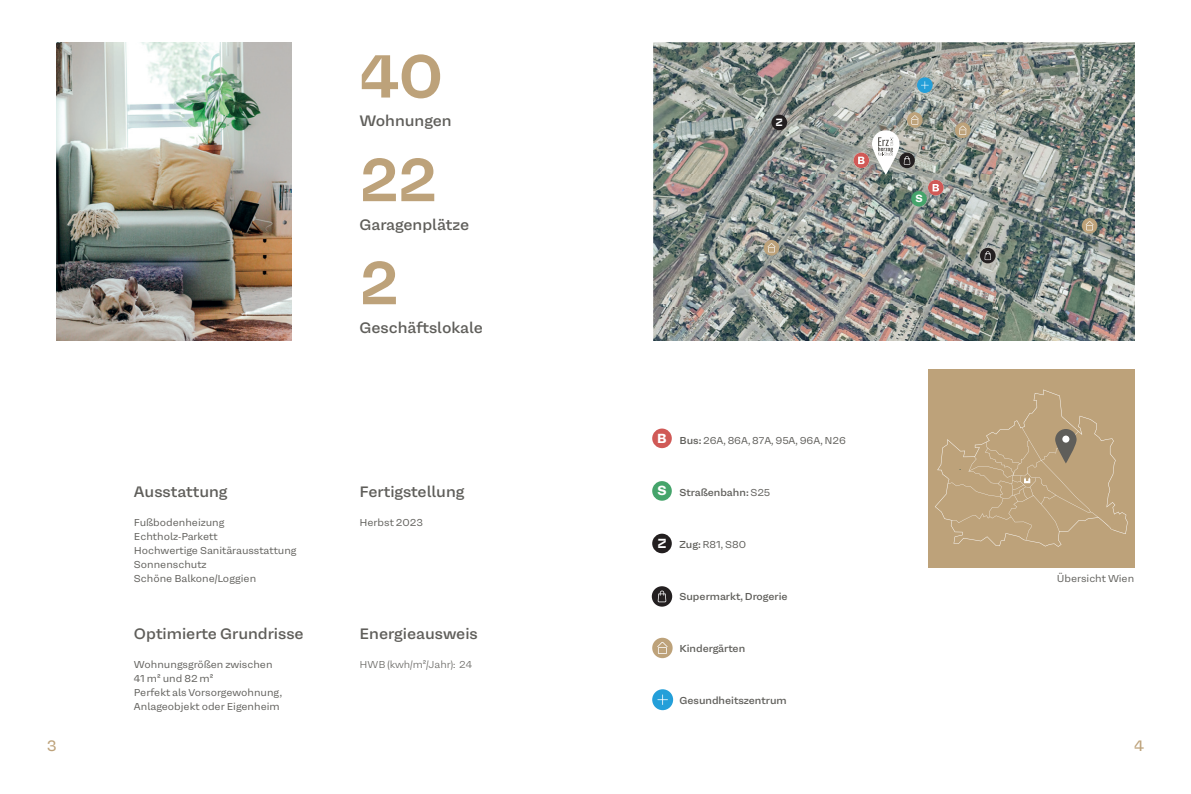
<style>
.page{position:relative;width:1191px;height:794px;background:#fff}
.page>*{position:absolute;margin:0;border:0;box-sizing:border-box;transform-origin:0 0}
.t1{font:600 60px "Mena Grotesk";color:#bda27a}
.t2{font:500 15px "Mena Grotesk";color:#5f5e5a}
.t3{font:15px "Mena Grotesk";color:#bda27a}
.t4{font:700 13px "Mena Grotesk";color:#fff}
.t5{font:700 10.3px "Mena Grotesk";color:#fff}
.t6{font:10px/14.2px "Mena Grotesk";color:#5f5e5a}
.t7{font:500 10px "Mena Grotesk";color:#5f5e5a}
.t8{font:300 10px "Mena Grotesk";color:#5f5e5a}
.t9{font:6.1px "Mena Grotesk";color:#093d35}
.s1{font-weight:500}
.s2{font-weight:400}
</style>
<div class="page">
<img style="left:57px;top:43px;width:235px;height:298px">
<img style="left:653px;top:43px;width:481px;height:298px">
<svg style="left:853px;top:153px;width:16px;height:15px"></svg>
<svg style="left:928px;top:180px;width:15px;height:15px"></svg>
<svg style="left:1081px;top:218px;width:16px;height:16px"></svg>
<svg style="left:1085px;top:221px;width:8px;height:9px"></svg>
<div style="left:652px;top:638px;width:20px;height:20px;background:#bda27a;border-radius:50%"></div>
<svg style="left:657px;top:642px;width:10px;height:12px"></svg>
<div style="left:955px;top:122px;width:15px;height:16px;background:#bda27a;border-radius:50%"></div>
<svg style="left:959px;top:126px;width:7px;height:9px"></svg>
<div style="left:907px;top:112px;width:15px;height:16px;background:#bda27a;border-radius:50%"></div>
<svg style="left:911px;top:115px;width:7px;height:10px"></svg>
<svg style="left:763px;top:240px;width:16px;height:16px"></svg>
<svg style="left:767px;top:243px;width:8px;height:9px"></svg>
<svg style="left:872px;top:130px;width:27px;height:45px"></svg>
<svg style="left:878px;top:137px;width:15px;height:18px"></svg>
<div style="left:652px;top:689px;width:21px;height:21px;background:#249fd9;border-radius:50%"></div>
<svg style="left:657px;top:694px;width:11px;height:11px"></svg>
<div style="left:917px;top:77px;width:15px;height:16px;background:#249fd9;border-radius:50%"></div>
<svg style="left:921px;top:81px;width:7px;height:8px"></svg>
<div style="left:928px;top:369px;width:206px;height:199px;background:#bda27a"></div>
<svg style="left:935px;top:389px;width:192px;height:158px"></svg>
<svg style="left:1055px;top:429px;width:21px;height:34px"></svg>
<div style="left:1062px;top:435px;width:7px;height:7px;background:#fff;border-radius:50%"></div>
<div style="left:652px;top:586px;width:20px;height:20px;background:#231f20;border-radius:50%"></div>
<svg style="left:657px;top:590px;width:9px;height:12px"></svg>
<div style="left:899px;top:153px;width:16px;height:15px;background:#231f20;border-radius:50%"></div>
<svg style="left:903px;top:156px;width:7px;height:9px"></svg>
<div style="left:980px;top:248px;width:15px;height:15px;background:#231f20;border-radius:50%"></div>
<svg style="left:984px;top:251px;width:7px;height:9px"></svg>
<div style="left:652px;top:428px;width:20px;height:20px;background:#d05956;border-radius:50%"></div>
<div style="left:652px;top:481px;width:20px;height:20px;background:#45a46b;border-radius:50%"></div>
<div style="left:652px;top:533px;width:20px;height:20px;background:#231f20;border-radius:50%"></div>
<div style="left:771px;top:115px;width:16px;height:15px;background:#231f20;border-radius:50%"></div>
<div style="left:911px;top:191px;width:15px;height:16px;background:#45a46b;border-radius:50%"></div>
<h1 class="t1" style="left:359px;top:35px;width:85px">40</h1>
<h2 class="t2" style="left:359px;top:110px;width:94px">Wohnungen</h2>
<h1 class="t1" style="left:359px;top:139px;width:78px">22</h1>
<h2 class="t2" style="left:359px;top:214px;width:111px">Garagenplätze</h2>
<h1 class="t1" style="left:359px;top:242px;width:40px">2</h1>
<h2 class="t2" style="left:359px;top:317px;width:125px">Geschäftslokale</h2>
<h2 class="t2" style="left:134px;top:481px;width:95px">Ausstattung</h2>
<h2 class="t2" style="left:359px;top:481px;width:106px">Fertigstellung</h2>
<p class="t6" style="left:134px;top:514px;width:164px">Fußbodenheizung<br>Echtholz-Parkett<br>Hochwertige Sanitärausstattung<br>Sonnenschutz<br>Schöne Balkone/Loggien</p>
<p class="t6" style="left:359px;top:514px;width:65px">Herbst 2023</p>
<h2 class="t2" style="left:134px;top:623px;width:171px">Optimierte Grundrisse</h2>
<h2 class="t2" style="left:359px;top:623px;width:120px">Energieausweis</h2>
<p class="t6" style="left:134px;top:656px;width:149px">Wohnungsgrößen zwischen<br>41 m² und 82 m²<br>Perfekt als Vorsorgewohnung,<br>Anlageobjekt oder Eigenheim</p>
<p class="t8" style="left:359px;top:657px;width:114px">HWB (kwh/m²/Jahr): 24</p>
<p class="t5" style="left:776px;top:115px;width:8px">Z</p>
<p class="t5" style="left:915px;top:192px;width:9px">S</p>
<h3 class="t4" style="left:657px;top:429px;width:11px">B</h3>
<p class="t6" style="left:679px;top:433px;width:168px"><span class="s1">Bus:</span> 26A, 86A, 87A, 95A, 96A, N26</p>
<p class="t9" style="left:959px;top:464px;width:3px">.</p>
<h3 class="t4" style="left:657px;top:482px;width:11px">S</h3>
<p class="t7" style="left:679px;top:485px;width:92px">Straßenbahn: <span class="s2">S25</span></p>
<h3 class="t4" style="left:658px;top:534px;width:10px">Z</h3>
<p class="t6" style="left:679px;top:537px;width:68px"><span class="s1">Zug:</span> R81, S80</p>
<p class="t6" style="left:1056px;top:571px;width:79px">Übersicht Wien</p>
<p class="t7" style="left:679px;top:589px;width:110px">Supermarkt, Drogerie</p>
<p class="t7" style="left:679px;top:641px;width:67px">Kindergärten</p>
<p class="t7" style="left:679px;top:693px;width:109px">Gesundheitszentrum</p>
<h2 class="t3" style="left:47px;top:736px;width:12px">3</h2>
<h2 class="t3" style="left:1134px;top:736px;width:11px">4</h2>
</div>
